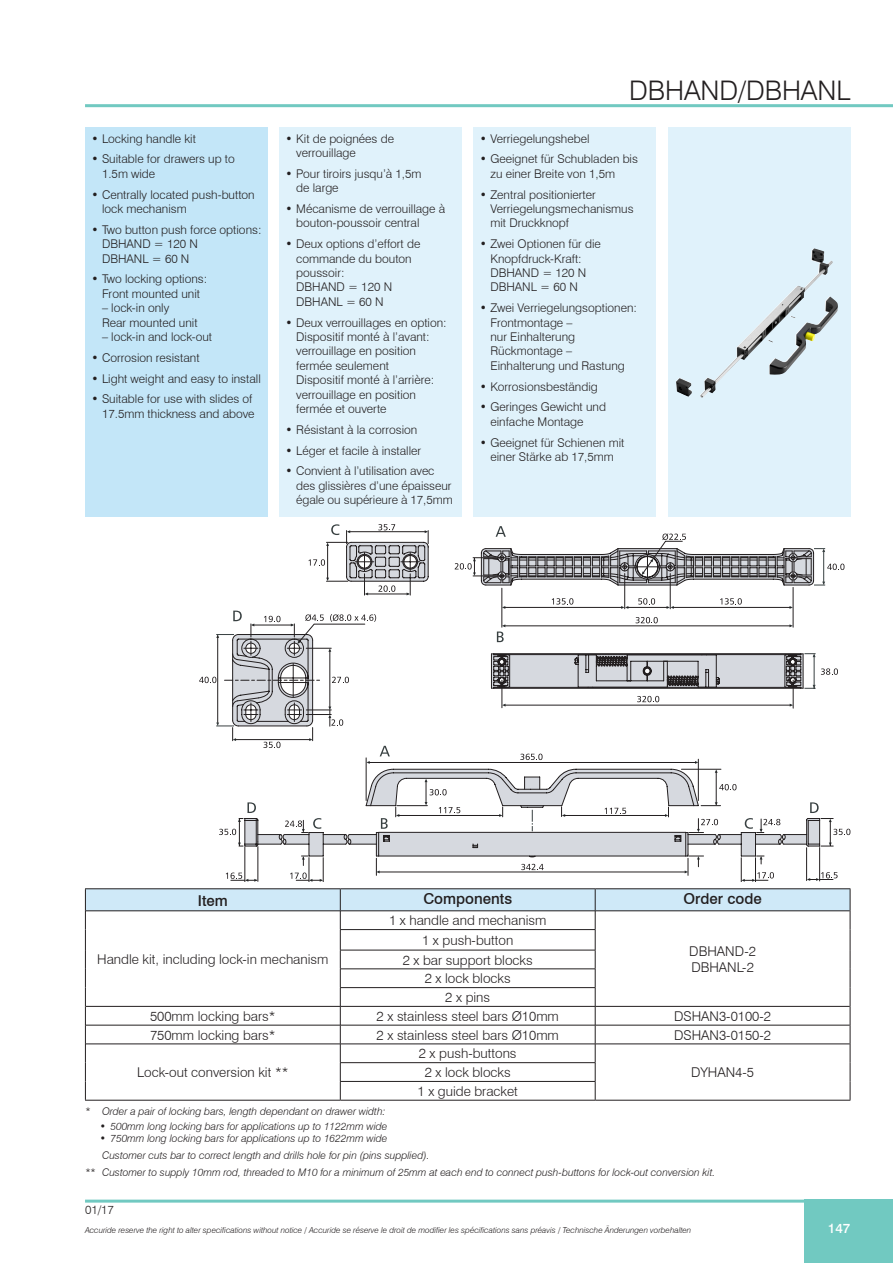
<style>
.page{position:relative;width:893px;height:1263px;background:#fff}
.page>*{position:absolute;margin:0;border:0;box-sizing:border-box;transform-origin:0 0}
.H1_Right{font:300 27px "Swiss 721 BT";letter-spacing:-.005em;color:#231f20}
.Table_H2{font:500 15px "Swiss 721 BT";color:#231f20}
.Table_Text{font:300 13.5px "Swiss 721 BT";color:#231f20}
.t1{font:500 13.5px "Swiss 721 BT";color:#fff}
.t2{font:300 12px/14.4px "Swiss 721 BT";color:#231f20}
.Annotation_Italic_No{font:italic 300 10.5px "Swiss 721 BT";color:#231f20}
.t3{font:italic 300 8.25px "Swiss 721 BT";color:#231f20}
</style>
<div class="page">
<div style="left:804px;top:1199px;width:89px;height:64px;background:#71c9c1"></div>
<hr style="left:85px;top:104px;width:808px;height:3px;background:#71c9c1">
<hr style="left:85px;top:1199px;width:808px;height:3px;background:#71c9c1">
<div style="left:85px;top:127px;width:183px;height:390px;background:#c3e6f8"></div>
<div style="left:279px;top:127px;width:183px;height:390px;background:#e0f2fb"></div>
<div style="left:473px;top:127px;width:183px;height:390px;background:#e0f2fb"></div>
<div style="left:668px;top:127px;width:182px;height:390px;background:#e0f2fb"></div>
<img style="left:700px;top:248px;width:133px;height:150px">
<svg style="left:199px;top:524px;width:651px;height:358px"></svg>
<hr style="left:85px;top:888px;width:255px;height:1px;background:#231f20">
<hr style="left:340px;top:888px;width:255px;height:1px;background:#231f20">
<hr style="left:595px;top:888px;width:255px;height:1px;background:#231f20">
<hr style="left:85px;top:1100px;width:255px;height:1px;background:#231f20">
<hr style="left:340px;top:1100px;width:255px;height:1px;background:#231f20">
<hr style="left:595px;top:1100px;width:255px;height:1px;background:#231f20">
<svg style="left:85px;top:889px;width:766px;height:211px"></svg>
<p class="t2" style="left:91px;top:131px;width:106px">• Locking handle kit</p>
<p class="t2" style="left:102px;top:152px;width:134px;text-indent:-11px">• Suitable for drawers up to<br>1.5m wide</p>
<p class="t2" style="left:102px;top:187px;width:154px;text-indent:-11px">• Centrally located push-button lock mechanism</p>
<p class="t2" style="left:102px;top:222px;width:161px;text-indent:-11px">• Two button push force options:<br>DBHAND = 120 N<br>DBHANL = 60 N</p>
<p class="t2" style="left:91px;top:272px;width:117px;text-align:center">• Two locking options:<br>Front mounted unit</p>
<p class="t2" style="left:102px;top:301px;width:97px">– lock‑in only<br>Rear mounted unit</p>
<p class="t2" style="left:102px;top:329px;width:112px">– lock-in and lock-out</p>
<p class="t2" style="left:91px;top:350px;width:110px">• Corrosion resistant</p>
<p class="t2" style="left:91px;top:371px;width:171px">• Light weight and easy to install</p>
<p class="t2" style="left:91px;top:392px;width:165px;text-align:right">• Suitable for use with slides of<br>17.5mm thickness and above</p>
<p class="t2" style="left:296px;top:131px;width:99px;text-indent:-11px">• Kit de poignées de verrouillage</p>
<p class="t2" style="left:296px;top:166px;width:127px;text-indent:-11px">• Pour tiroirs jusqu’à 1,5m de large</p>
<p class="t2" style="left:296px;top:201px;width:150px;text-indent:-11px">• Mécanisme de verrouillage à bouton-poussoir central</p>
<p class="t2" style="left:296px;top:237px;width:126px;text-indent:-11px">• Deux options d’effort de commande du bouton poussoir:<br>DBHAND = 120 N<br>DBHANL = 60 N</p>
<p class="t2" style="left:296px;top:315px;width:152px;text-indent:-11px">• Deux verrouillages en option:<br>Dispositif monté à l’avant: verrouillage en position fermée seulement<br>Dispositif monté à l’arrière: verrouillage en position fermée et ouverte</p>
<p class="t2" style="left:286px;top:422px;width:133px">• Résistant à la corrosion</p>
<p class="t2" style="left:286px;top:443px;width:137px">• Léger et facile à installer</p>
<p class="t2" style="left:296px;top:464px;width:158px;text-indent:-11px">• Convient à l’utilisation avec des glissières d’une épaisseur égale ou supérieure à 17,5mm</p>
<p class="H1_Right" style="left:629px;top:73px;width:223px">DBHAND/DBHANL</p>
<p class="t2" style="left:480px;top:131px;width:111px">• Verriegelungshebel</p>
<p class="t2" style="left:490px;top:152px;width:149px;text-indent:-11px">• Geeignet für Schubladen bis zu einer Breite von 1,5m</p>
<p class="t2" style="left:490px;top:187px;width:145px;text-indent:-11px">• Zentral positionierter<br>Verriegelungsmechanismus mit Druckknopf</p>
<p class="t2" style="left:490px;top:237px;width:112px;text-indent:-11px">• Zwei Optionen für die<br>Knopfdruck-Kraft:<br>DBHAND = 120 N<br>DBHANL = 60 N</p>
<p class="t2" style="left:490px;top:301px;width:148px;text-indent:-11px">• Zwei Verriegelungsoptionen:<br>Frontmontage –<br>nur Einhalterung<br>Rückmontage –<br>Einhalterung und Rastung</p>
<p class="t2" style="left:480px;top:379px;width:119px">• Korrosionsbeständig</p>
<p class="t2" style="left:490px;top:400px;width:117px;text-indent:-11px">• Geringes Gewicht und einfache Montage</p>
<p class="t2" style="left:480px;top:435px;width:146px;text-align:center">• Geeignet für Schienen mit einer Stärke ab 17,5mm</p>
<p class="Table_H2" style="left:198px;top:891px;width:31px">Item</p>
<p class="Table_H2" style="left:423px;top:890px;width:90px">Components</p>
<p class="Table_H2" style="left:683px;top:890px;width:80px">Order code</p>
<p class="Table_Text" style="left:97px;top:951px;width:233px">Handle kit, including lock-in mechanism</p>
<p class="Table_Text" style="left:389px;top:912px;width:159px">1 x handle and mechanism</p>
<p class="Table_Text" style="left:422px;top:932px;width:93px">1 x push-button</p>
<p class="Table_Text" style="left:403px;top:951px;width:131px">2 x bar support blocks</p>
<p class="Table_Text" style="left:425px;top:970px;width:88px">2 x lock blocks</p>
<p class="Table_Text" style="left:445px;top:989px;width:46px">2 x pins</p>
<p class="Table_Text" style="left:689px;top:943px;width:68px">DBHAND-2</p>
<p class="Table_Text" style="left:691px;top:959px;width:64px">DBHANL-2</p>
<p class="Table_Text" style="left:150px;top:1008px;width:127px">500mm locking bars*</p>
<p class="Table_Text" style="left:377px;top:1008px;width:184px">2 x stainless steel bars Ø10mm</p>
<p class="Table_Text" style="left:674px;top:1008px;width:98px">DSHAN3-0100-2</p>
<p class="Table_Text" style="left:150px;top:1027px;width:127px">750mm locking bars*</p>
<p class="Table_Text" style="left:377px;top:1027px;width:184px">2 x stainless steel bars Ø10mm</p>
<p class="Table_Text" style="left:674px;top:1027px;width:98px">DSHAN3-0150-2</p>
<p class="Table_Text" style="left:137px;top:1064px;width:153px">Lock-out conversion kit **</p>
<p class="Table_Text" style="left:419px;top:1045px;width:99px">2 x push-buttons</p>
<p class="Table_Text" style="left:425px;top:1064px;width:88px">2 x lock blocks</p>
<p class="Table_Text" style="left:691px;top:1064px;width:64px">DYHAN4-5</p>
<p class="Table_Text" style="left:418px;top:1083px;width:102px">1 x guide bracket</p>
<p class="Annotation_Italic_No" style="left:85px;top:1105px;width:302px">* Order a pair of locking bars, length dependant on drawer width:</p>
<p class="Annotation_Italic_No" style="left:100px;top:1119px;width:289px">• 500mm long locking bars for applications up to 1122mm wide</p>
<p class="Annotation_Italic_No" style="left:100px;top:1132px;width:289px">• 750mm long locking bars for applications up to 1622mm wide</p>
<p class="Annotation_Italic_No" style="left:102px;top:1149px;width:329px">Customer cuts bar to correct length and drills hole for pin (pins supplied).</p>
<p class="Annotation_Italic_No" style="left:85px;top:1166px;width:632px">** Customer to supply 10mm rod, threaded to M10 for a minimum of 25mm at each end to connect push-buttons for lock-out conversion kit.</p>
<p class="t2" style="left:85px;top:1203px;width:30px">01/17</p>
<p class="t3" style="left:85px;top:1225px;width:608px">Accuride reserve the right to alter specifications without notice / Accuride se réserve le droit de modifier les spécifications sans préavis / Technische Änderungen vorbehalten</p>
<p class="t1" style="left:828px;top:1220px;width:24px">147</p>
</div>
